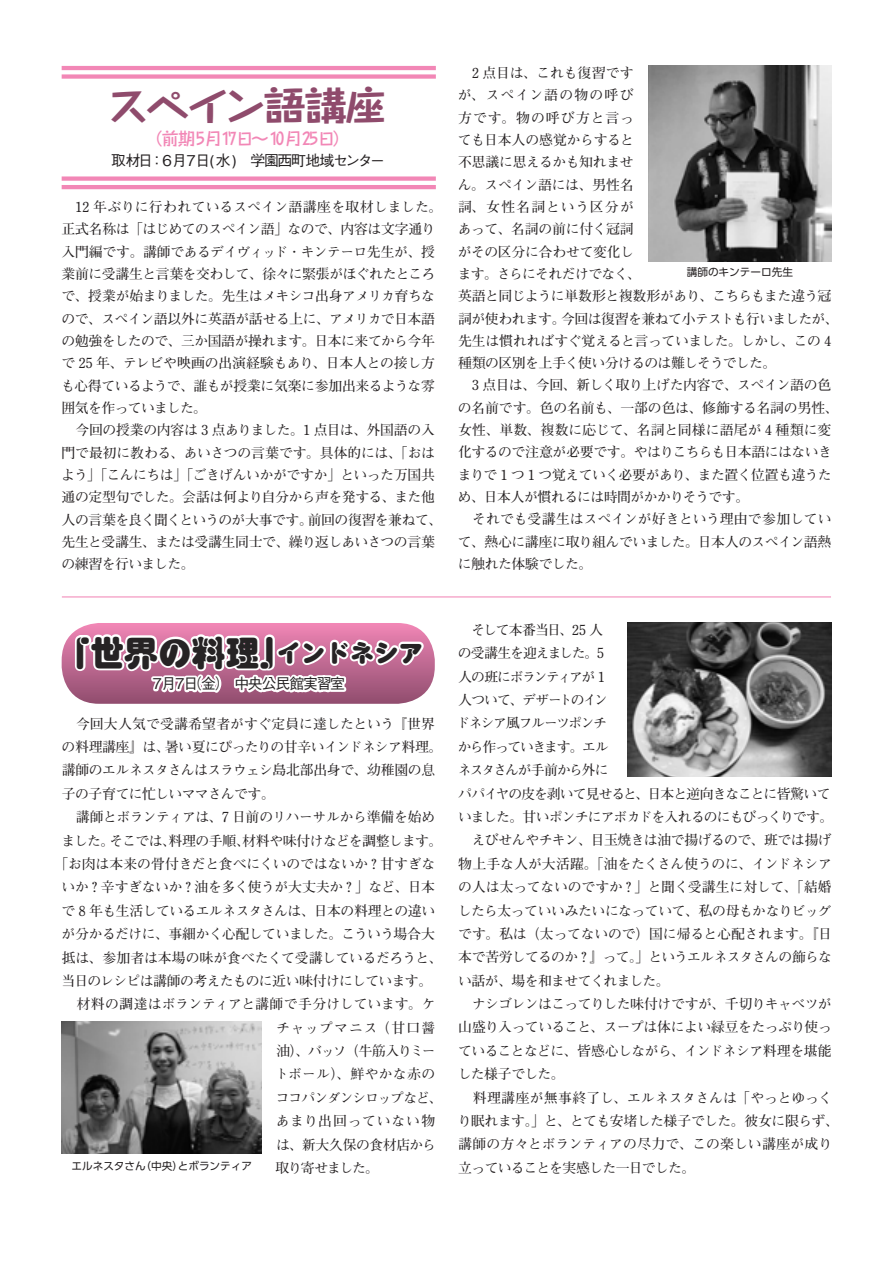
<style>
.page{position:relative;width:893px;height:1263px;background:#fff}
.page>*{position:absolute;margin:0;border:0;box-sizing:border-box;transform-origin:0 0}
.t1{font:700 38.25px "Taka Hand";letter-spacing:-.05em;color:#8f4b6c;scale:1.11 1}
.t2{font:34.05px "Tunnel Min Wideline";letter-spacing:.025em;color:#262324}
.t3{font:700 16.95px "Taka Hand De";letter-spacing:-.005em;color:#f287b6}
.t4{font:500 14.85px "Gothic BBB Pro";letter-spacing:-.085em;color:#231f20}
.t5{font:500 14.85px "Gothic BBB Pro";letter-spacing:-.09em;color:#262324}
.t6{font:700 13.8px/22.4px "Futo Min A101 Pro";letter-spacing:-.03em;color:#231f20}
.t7{font:700 13.8px "Futo Min A101 Pro";letter-spacing:-.01em;color:#231f20}
.t8{font:700 13.8px "Futo Min A101 Pro";letter-spacing:.005em;color:#231f20}
.t9{font:700 13.8px "Futo Min A101 Pro";letter-spacing:-.085em;color:#231f20}
.t10{font:700 13.8px "Futo Min A101 Pro";letter-spacing:-.08em;color:#231f20}
.t11{font:700 13.8px "Futo Min A101 Pro";letter-spacing:.02em;color:#231f20}
.t12{font:700 13.8px "Futo Min A101 Pro";letter-spacing:.075em;color:#231f20}
.t13{font:700 13.8px "Futo Min A101 Pro";letter-spacing:.06em;color:#231f20}
.t14{font:700 13.8px "Futo Min A101 Pro";letter-spacing:-.07em;color:#231f20}
.t15{font:10.65px "UD Shin Go Pro";color:#231f20}
.s1{font-size:23.85px}
</style>
<div class="page">
<hr style="left:62px;top:596px;width:769px;height:1px;background:#f287b6">
<div style="left:62px;top:176px;width:374px;height:5px;background:#f287b6"></div>
<hr style="left:62px;top:185px;width:374px;height:4px;background:#f287b6">
<hr style="left:62px;top:66px;width:374px;height:4px;background:#f287b6">
<div style="left:62px;top:74px;width:374px;height:5px;background:#f287b6"></div>
<svg style="left:62px;top:623px;width:373px;height:81px"></svg>
<img style="left:62px;top:1022px;width:200px;height:131px">
<img style="left:627px;top:623px;width:204px;height:153px">
<img style="left:648px;top:66px;width:183px;height:195px">
<h1 class="t1" style="left:107px;top:81px;width:255px">スペイン語講座</h1>
<p class="t3" style="left:146px;top:127px;width:205px">（前期5月17日～10月25日）</p>
<p class="t4" style="left:111px;top:149px;width:275px">取材日：6月7日(水)　学園西町地域センター</p>
<p class="t6" style="left:61px;top:194px;width:383px">　12 年ぶりに行われているスペイン語講座を取材しました。正式名称は「はじめてのスペイン語」なので、内容は文字通り入門編です。講師であるデイヴィッド・キンテーロ先生が、授業前に受講生と言葉を交わして、徐々に緊張がほぐれたところで、授業が始まりました。先生はメキシコ出身アメリカ育ちなので、スペイン語以外に英語が話せる上に、アメリカで日本語の勉強をしたので、三か国語が操れます。日本に来てから今年で 25 年、テレビや映画の出演経験もあり、日本人との接し方も心得ているようで、誰もが授業に気楽に参加出来るような雰囲気を作っていました。<br>　今回の授業の内容は 3 点ありました。1 点目は、外国語の入門で最初に教わる、あいさつの言葉です。具体的には、「おはよう」「こんにちは」「ごきげんいかがですか」といった万国共通の定型句でした。会話は何より自分から声を発する、また他人の言葉を良く聞くというのが大事です。前回の復習を兼ねて、先生と受講生、または受講生同士で、繰り返しあいさつの言葉の練習を行いました。</p>
<h2 class="t2" style="left:57px;top:627px;width:368px">「世界の料理」<span class="s1">インドネシア</span></h2>
<p class="t5" style="left:150px;top:672px;width:197px">７月７日（金）　中央公民館実習室</p>
<p class="t8" style="left:62px;top:713px;width:375px">　今回大人気で受講希望者がすぐ定員に達したという『世界</p>
<p class="t6" style="left:62px;top:734px;width:382px">の料理講座』は、暑い夏にぴったりの甘辛いインドネシア料理。</p>
<p class="t6" style="left:62px;top:757px;width:375px">講師のエルネスタさんはスラウェシ島北部出身で、幼稚園の息</p>
<p class="t6" style="left:62px;top:781px;width:215px">子の子育てに忙しいママさんです。</p>
<p class="t6" style="left:62px;top:804px;width:375px">　講師とボランティアは、7 日前のリハーサルから準備を始め</p>
<p class="t6" style="left:61px;top:827px;width:382px">ました。そこでは、料理の手順、材料や味付けなどを調整します。</p>
<p class="t7" style="left:55px;top:853px;width:382px">「お肉は本来の骨付きだと食べにくいのではないか？甘すぎな</p>
<p class="t6" style="left:62px;top:874px;width:375px">いか？辛すぎないか？油を多く使うが大丈夫か？」など、日本</p>
<p class="t6" style="left:62px;top:898px;width:375px">で 8 年も生活しているエルネスタさんは、日本の料理との違い</p>
<p class="t6" style="left:62px;top:921px;width:375px">が分かるだけに、事細かく心配していました。こういう場合大</p>
<p class="t7" style="left:62px;top:946px;width:382px">抵は、参加者は本場の味が食べたくて受講しているだろうと、</p>
<p class="t6" style="left:62px;top:968px;width:372px">当日のレシピは講師の考えたものに近い味付けにしています。</p>
<p class="t8" style="left:62px;top:993px;width:375px">　材料の調達はボランティアと講師で手分けしています。ケ</p>
<p class="t12" style="left:276px;top:1017px;width:161px">チャップマニス（甘口醤</p>
<p class="t9" style="left:277px;top:1040px;width:161px">油）、バッソ（牛筋入りミー</p>
<p class="t11" style="left:275px;top:1063px;width:162px">トボール）、鮮やかな赤の</p>
<p class="t10" style="left:276px;top:1087px;width:168px">ココパンダンシロップなど、</p>
<p class="t13" style="left:276px;top:1110px;width:161px">あまり出回っていない物</p>
<p class="t6" style="left:276px;top:1131px;width:161px">は、新大久保の食材店から</p>
<p class="t14" style="left:275px;top:1157px;width:105px">取り寄せました。</p>
<p class="t15" style="left:71px;top:1157px;width:182px">エルネスタさん（中央）とボランティア</p>
<p class="t6" style="left:458px;top:60px;width:383px">　2 点目は、これも復習です<br>が、スペイン語の物の呼び<br>方です。物の呼び方と言っ<br>ても日本人の感覚からすると<br>不思議に思えるかも知れませ<br>ん。スペイン語には、男性名<br>詞、女性名詞という区分が<br>あって、名詞の前に付く冠詞<br>がその区分に合わせて変化し<br>ます。さらにそれだけでなく、<br>英語と同じように単数形と複数形があり、こちらもまた違う冠詞が使われます。今回は復習を兼ねて小テストも行いましたが、先生は慣れればすぐ覚えると言っていました。しかし、この 4種類の区別を上手く使い分けるのは難しそうでした。<br>　3 点目は、今回、新しく取り上げた内容で、スペイン語の色の名前です。色の名前も、一部の色は、修飾する名詞の男性、女性、単数、複数に応じて、名詞と同様に語尾が 4 種類に変化するので注意が必要です。やはりこちらも日本語にはないきまりで 1 つ 1 つ覚えていく必要があり、また置く位置も違うため、日本人が慣れるには時間がかかりそうです。<br>　それでも受講生はスペインが好きという理由で参加していて、熱心に講座に取り組んでいました。日本人のスペイン語熱に触れた体験でした。</p>
<p class="t15" style="left:687px;top:263px;width:108px">講師のキンテーロ先生</p>
<p class="t6" style="left:456px;top:616px;width:384px;line-height:23.4px">　そして本番当日、25 人<br>の受講生を迎えました。5<br>人の班にボランティアが 1<br>人ついて、デザートのイン<br>ドネシア風フルーツポンチ<br>から作っていきます。エル<br>ネスタさんが手前から外に<br>パパイヤの皮を剥いて見せると、日本と逆向きなことに皆驚いていました。甘いポンチにアボカドを入れるのにもびっくりです。　えびせんやチキン、目玉焼きは油で揚げるので、班では揚げ物上手な人が大活躍。「油をたくさん使うのに、インドネシアの人は太ってないのですか？」と聞く受講生に対して、「結婚したら太っていいみたいになっていて、私の母もかなりビッグです。私は（太ってないので）国に帰ると心配されます。『日本で苦労してるのか？』って。」というエルネスタさんの飾らない話が、場を和ませてくれました。<br>　ナシゴレンはこってりした味付けですが、千切りキャベツが山盛り入っていること、スープは体によい緑豆をたっぷり使っていることなどに、皆感心しながら、インドネシア料理を堪能した様子でした。<br>　料理講座が無事終了し、エルネスタさんは「やっとゆっくり眠れます。」と、とても安堵した様子でした。彼女に限らず、講師の方々とボランティアの尽力で、この楽しい講座が成り立っていることを実感した一日でした。</p>
</div>
